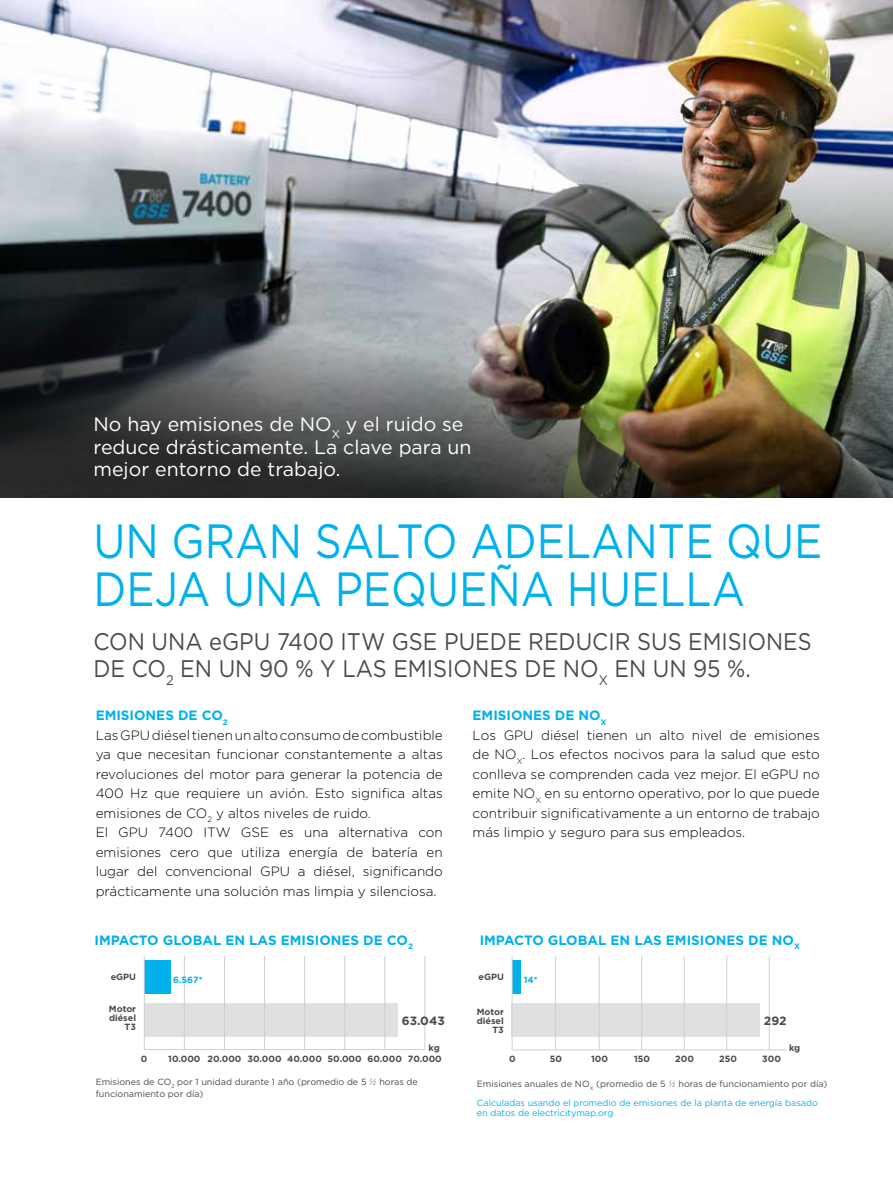
<style>
.page{position:relative;width:893px;height:1188px;background:#fff}
.page>*{position:absolute;margin:0;border:0;box-sizing:border-box;transform-origin:0 0}
.t1{font:48px/48px "Gotham";color:#00b1eb;scale:.88 1}
.t2{font:24px/27px "Gotham";color:#4a4a49;scale:.91 1}
.t3{font:19.5px/22.5px "Gotham";color:#fff}
.t4{font:300 13.5px/19.5px "Gotham";color:#000}
.t5{font:700 13.5px "Gotham";color:#00b1eb}
.t6{font:700 12px "Gotham";color:#4a4a49}
.t7{font:9px/12px "Gotham";color:#4a4a49}
.t8{font:700 9px/9px "Gotham";color:#4a4a49;text-align:right}
.t9{font:9px/10.5px "Gotham";color:#00b1eb}
.t10{font:700 9px "Gotham";color:#00b1eb}
.s1{font-weight:700;color:#00b1eb}
.s2{font-weight:300;font-style:italic}
</style>
<div class="page">
<img style="left:0;top:0;width:893px;height:132px">
<img style="left:0;top:132px;width:893px;height:365px">
<div style="left:144px;top:1003px;width:253px;height:33px;background:#e0e0df"></div>
<div style="left:144px;top:960px;width:27px;height:33px;background:#00b1eb"></div>
<hr style="left:144px;top:1049px;width:281px;height:1px;background:#cfcfcf">
<hr style="left:144px;top:956px;width:1px;height:93px;background:#cfcfcf">
<hr style="left:184px;top:956px;width:1px;height:93px;background:#cfcfcf">
<hr style="left:224px;top:956px;width:1px;height:93px;background:#cfcfcf">
<hr style="left:264px;top:956px;width:1px;height:93px;background:#cfcfcf">
<hr style="left:304px;top:956px;width:1px;height:93px;background:#cfcfcf">
<hr style="left:344px;top:956px;width:1px;height:93px;background:#cfcfcf">
<hr style="left:384px;top:956px;width:1px;height:93px;background:#cfcfcf">
<hr style="left:424px;top:956px;width:1px;height:93px;background:#cfcfcf">
<div style="left:512px;top:1004px;width:248px;height:33px;background:#e0e0df"></div>
<div style="left:512px;top:960px;width:9px;height:34px;background:#00b1eb"></div>
<hr style="left:512px;top:1050px;width:274px;height:1px;background:#cfcfcf">
<hr style="left:512px;top:956px;width:1px;height:94px;background:#cfcfcf">
<hr style="left:555px;top:956px;width:1px;height:94px;background:#cfcfcf">
<hr style="left:599px;top:956px;width:1px;height:94px;background:#cfcfcf">
<hr style="left:641px;top:956px;width:1px;height:94px;background:#cfcfcf">
<hr style="left:684px;top:956px;width:1px;height:94px;background:#cfcfcf">
<hr style="left:726px;top:956px;width:1px;height:94px;background:#cfcfcf">
<hr style="left:769px;top:956px;width:1px;height:94px;background:#cfcfcf">
<h3 class="t3" style="left:94px;top:413px;width:379px">No hay emisiones de NO<sub>X</sub> y el ruido se reduce drásticamente. La clave para un mejor entorno de trabajo.</h3>
<h1 class="t1" style="left:94px;top:516px;width:830px">UN GRAN SALTO ADELANTE QUE<br>DEJA UNA PEQUEÑA HUELLA</h1>
<h2 class="t2" style="left:94px;top:627px;width:790px">CON UNA eGPU 7400 ITW GSE PUEDE REDUCIR SUS EMISIONES<br>DE CO<sub>2</sub> EN UN 90 % Y LAS EMISIONES DE NO<sub>X</sub> EN UN 95 %.</h2>
<p class="t4" style="left:96px;top:705px;width:349px"><span class="s1">EMISIONES DE CO</span><sub>2<br></sub>Las GPU diésel tienen un alto consumo de combustible ya que necesitan funcionar constantemente a altas revoluciones del motor para generar la potencia de 400 Hz que requiere un avión. Esto significa altas emisiones de CO<sub>2</sub> y altos niveles de ruido.<br>El GPU 7400 ITW GSE es una alternativa con emisiones cero que utiliza energía de batería en lugar del convencional GPU a diésel, significando prácticamente una solución mas limpia y silenciosa.</p>
<p class="t4" style="left:473px;top:705px;width:349px"><span class="s1">EMISIONES DE NO</span><sub>X<br></sub>Los GPU diésel tienen un alto nivel de emisiones de NO<sub>X</sub>. Los efectos nocivos para la salud que esto conlleva se comprenden cada vez mejor. El eGPU no emite NO<sub>X</sub> en su entorno operativo, por lo que puede contribuir significativamente a un entorno de trabajo más limpio y seguro para sus empleados.</p>
<p class="t5" style="left:95px;top:931px;width:320px">IMPACTO GLOBAL EN LAS EMISIONES DE CO<sub>2</sub></p>
<p class="t5" style="left:480px;top:931px;width:322px">IMPACTO GLOBAL EN LAS EMISIONES DE NO<sub>X</sub></p>
<p class="t8" style="left:111px;top:972px;width:27px">eGPU</p>
<p class="t8" style="left:109px;top:1005px;width:29px">Motor diésel<br>T3</p>
<p class="t10" style="left:173px;top:974px;width:31px">6.567*</p>
<p class="t6" style="left:402px;top:1012px;width:44px">63.043</p>
<p class="t8" style="left:478px;top:973px;width:27px">eGPU</p>
<p class="t8" style="left:477px;top:1007px;width:29px">Motor diésel<br>T3</p>
<p class="t6" style="left:764px;top:1013px;width:24px">292</p>
<p class="t10" style="left:524px;top:974px;width:15px">14*</p>
<p class="t8" style="left:429px;top:1043px;width:13px">kg</p>
<p class="t8" style="left:789px;top:1043px;width:13px">kg</p>
<p class="t8" style="left:141px;top:1054px;width:8px">0</p>
<p class="t8" style="left:168px;top:1054px;width:235px">10.000 20.000 30.000 40.000 50.000 60.000</p>
<p class="t8" style="left:408px;top:1054px;width:35px">70.000</p>
<p class="t8" style="left:509px;top:1054px;width:8px">0</p>
<p class="t8" style="left:550px;top:1054px;width:14px">50</p>
<p class="t8" style="left:591px;top:1054px;width:18px">100</p>
<p class="t8" style="left:634px;top:1054px;width:18px">150</p>
<p class="t8" style="left:675px;top:1054px;width:20px">200</p>
<p class="t8" style="left:719px;top:1054px;width:19px">250</p>
<p class="t8" style="left:762px;top:1054px;width:20px">300</p>
<p class="t7" style="left:96px;top:1075px;width:324px">Emisiones de CO<sub>2</sub> por 1 unidad durante 1 año (promedio de 5 <span class="s2">1/2</span> horas de funcionamiento por día)</p>
<p class="t7" style="left:477px;top:1078px;width:352px">Emisiones anuales de NO<sub>X</sub> (promedio de 5 <span class="s2">1/2</span> horas de funcionamiento por día)</p>
<p class="t9" style="left:477px;top:1097px;width:342px">Calculadas usando el promedio de emisiones de la planta de energía basado en datos de electricitymap.org</p>
</div>
